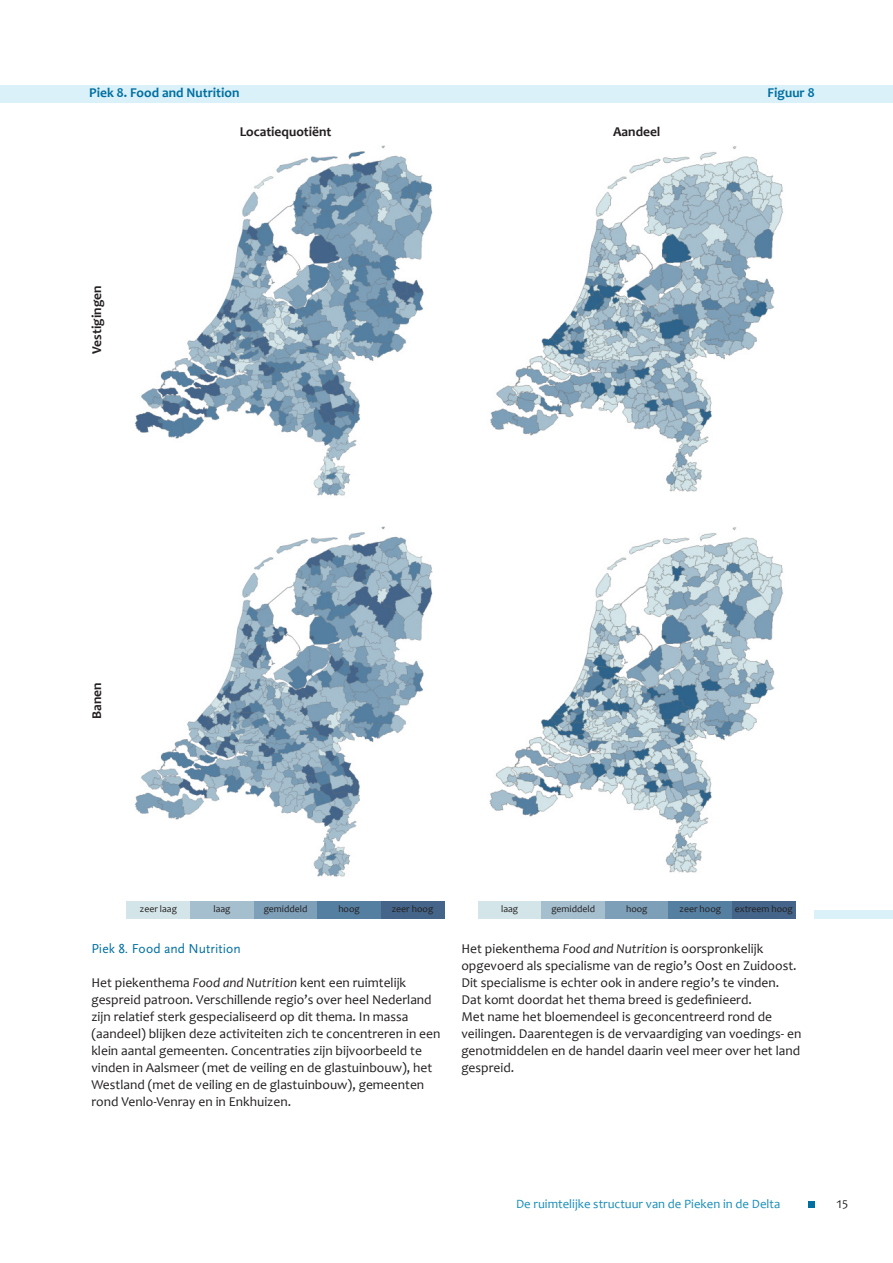
<style>
.page{position:relative;width:893px;height:1263px;background:#fff}
.page>*{position:absolute;margin:0;border:0;box-sizing:border-box;transform-origin:0 0}
.t1{font:13.5px/17px "Candara";color:#231f20}
.t2{font:700 13.5px "Candara";color:#231f20}
.t3{font:700 13.5px "Candara";color:#006fa1}
.t4{font:13.5px "Scala Sans Pro";letter-spacing:.005em;color:#006fa1}
.t5{font:12.75px "Candara";color:#188db9}
.t6{font:12px "Candara";color:#231f20}
.t7{font:9.75px "Candara";color:#231f20}
.s1{font-style:italic}
</style>
<div class="page">
<div style="left:808px;top:1201px;width:6px;height:7px;background:#006fa1"></div>
<div style="left:0;top:85px;width:893px;height:17px;background:#daf1f9"></div>
<img style="left:134px;top:145px;width:299px;height:351px">
<img style="left:490px;top:146px;width:293px;height:346px">
<img style="left:134px;top:526px;width:299px;height:351px">
<img style="left:489px;top:527px;width:294px;height:346px">
<div style="left:814px;top:910px;width:79px;height:8px;background:#daf1f9"></div>
<div style="left:127px;top:901px;width:63px;height:17px;background:#d3e5e8"></div>
<div style="left:190px;top:901px;width:64px;height:17px;background:#a5bfcf"></div>
<div style="left:254px;top:901px;width:63px;height:17px;background:#7d9fb8"></div>
<div style="left:317px;top:901px;width:64px;height:17px;background:#557fa1"></div>
<div style="left:381px;top:901px;width:63px;height:17px;background:#446589"></div>
<div style="left:478px;top:901px;width:63px;height:17px;background:#d3e5e8"></div>
<div style="left:541px;top:901px;width:64px;height:17px;background:#a5bfcf"></div>
<div style="left:605px;top:901px;width:63px;height:17px;background:#7d9fb8"></div>
<div style="left:668px;top:901px;width:64px;height:17px;background:#557fa1"></div>
<div style="left:732px;top:901px;width:64px;height:17px;background:#446589"></div>
<p class="t3" style="left:89px;top:84px;width:152px">Piek 8. Food and Nutrition</p>
<p class="t3" style="left:768px;top:84px;width:48px">Figuur 8</p>
<p class="t2" style="left:88px;top:354px;width:70px;rotate:-90deg">Vestigingen</p>
<p class="t2" style="left:240px;top:123px;width:93px">Locatiequotiënt</p>
<p class="t2" style="left:613px;top:123px;width:49px">Aandeel</p>
<p class="t2" style="left:88px;top:719px;width:38px;rotate:-90deg">Banen</p>
<p class="t7" style="left:140px;top:903px;width:39px">zeer laag</p>
<p class="t7" style="left:213px;top:903px;width:19px">laag</p>
<p class="t7" style="left:264px;top:903px;width:45px">gemiddeld</p>
<p class="t7" style="left:338px;top:903px;width:23px">hoog</p>
<p class="t7" style="left:392px;top:903px;width:43px">zeer hoog</p>
<p class="t7" style="left:501px;top:903px;width:19px">laag</p>
<p class="t7" style="left:551px;top:903px;width:45px">gemiddeld</p>
<p class="t7" style="left:626px;top:903px;width:23px">hoog</p>
<p class="t7" style="left:680px;top:903px;width:43px">zeer hoog</p>
<p class="t7" style="left:735px;top:903px;width:59px">extreem hoog</p>
<p class="t4" style="left:91px;top:940px;width:151px">Piek 8. Food and Nutrition</p>
<p class="t1" style="left:91px;top:973px;width:351px">Het piekenthema <span class="s1">Food and Nutrition</span> kent een ruimtelijk gespreid patroon. Verschillende regio’s over heel Nederland zijn relatief sterk gespecialiseerd op dit thema. In massa (aandeel) blijken deze activiteiten zich te concentreren in een klein aantal gemeenten. Concentraties zijn bijvoorbeeld te vinden in Aalsmeer (met de veiling en de glastuinbouw), het Westland (met de veiling en de glastuinbouw), gemeenten rond Venlo-Venray en in Enkhuizen.</p>
<p class="t1" style="left:461px;top:939px;width:341px">Het piekenthema <span class="s1">Food and Nutrition</span> is oorspronkelijk opgevoerd als specialisme van de regio’s Oost en Zuidoost.<br>Dit specialisme is echter ook in andere regio’s te vinden.<br>Dat komt doordat het thema breed is gedefinieerd.<br>Met name het bloemendeel is geconcentreerd rond de veilingen. Daarentegen is de vervaardiging van voedings- en genotmiddelen en de handel daarin veel meer over het land gespreid.</p>
<p class="t5" style="left:516px;top:1195px;width:266px">De ruimtelijke structuur van de Pieken in de Delta</p>
<p class="t6" style="left:836px;top:1196px;width:14px">15</p>
</div>
